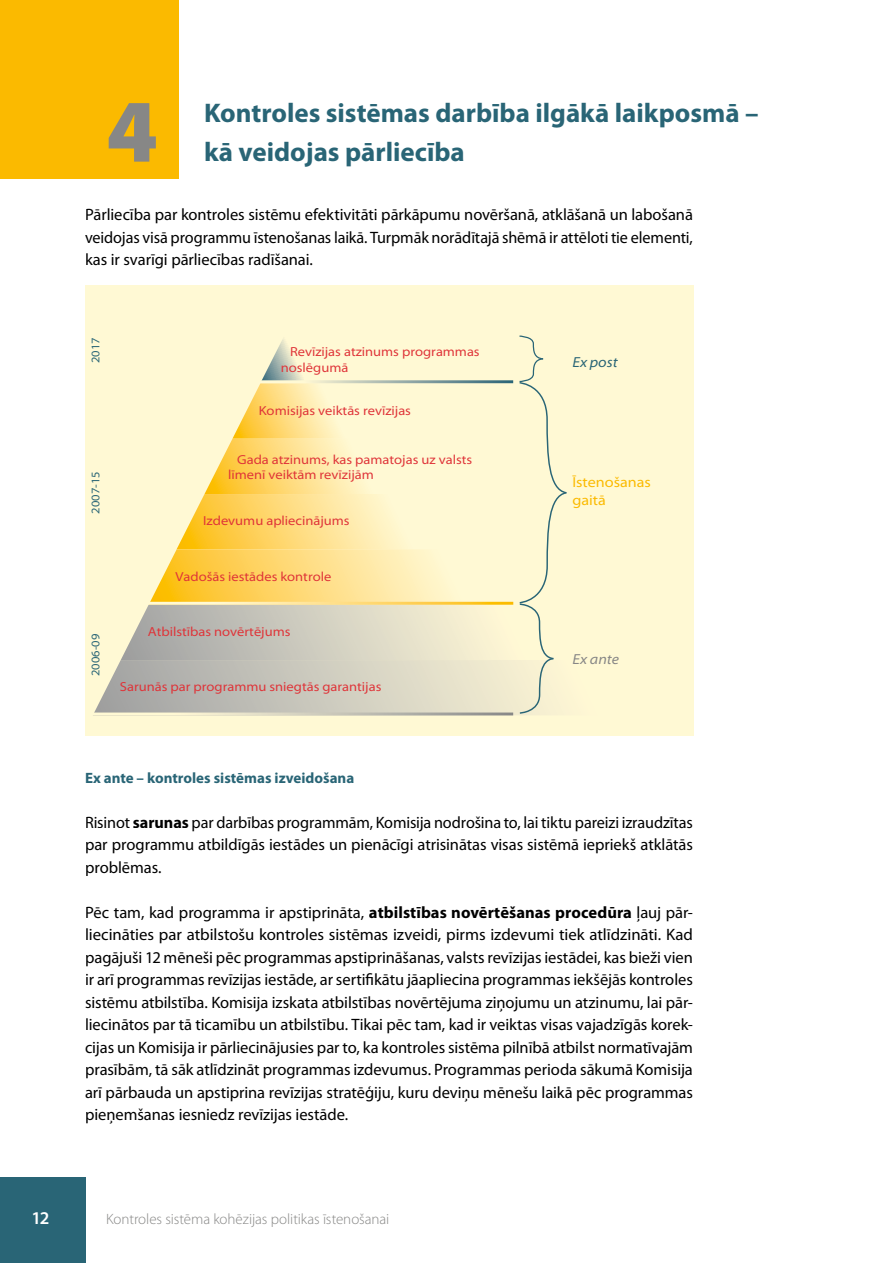
<style>
.page{position:relative;width:893px;height:1263px;background:#fff}
.page>*{position:absolute;margin:0;border:0;box-sizing:border-box;transform-origin:0 0}
.t1{font:900 90px "Myriad Pro";color:#878786}
.t2{font:700 27px/39px "Myriad Pro";color:#296576}
.t3{font:600 18px "Myriad Pro";color:#fff}
.t4{font:16.5px/22.5px "Myriad Pro";letter-spacing:-.005em;color:#000;text-align:justify}
.t5{font:300 15px "Myriad Pro";letter-spacing:-.005em;color:#878786}
.t6{font:700 15px "Myriad Pro";color:#296576}
.t7{font:semi-expanded 14.55px/17.5px "Myriad Pro";color:#fbba00}
.t8{font:italic semi-expanded 14.55px "Myriad Pro";letter-spacing:.005em;color:#296576}
.t9{font:italic semi-expanded 14.55px "Myriad Pro";letter-spacing:.005em;color:#878786}
.t10{font:semi-expanded 13.05px/15.8px "Myriad Pro";color:#df3338}
.t11{font:semi-expanded 11.7px "Myriad Pro";color:#296576}
.s1{font-weight:700}
</style>
<div class="page">
<div style="left:0;top:0;width:179px;height:179px;background:#fbba00"></div>
<div style="left:0;top:1178px;width:85px;height:85px;background:#296576"></div>
<div style="left:85px;top:286px;width:608px;height:450px;background:#fff9d4"></div>
<svg style="left:94px;top:335px;width:473px;height:380px"></svg>
<h1 class="t1" style="left:106px;top:80px;width:53px">4</h1>
<h2 class="t2" style="left:204px;top:93px;width:556px">Kontroles sistēmas darbība ilgākā laikposmā – kā veidojas pārliecība</h2>
<p class="t4" style="left:85px;top:204px;width:609px">Pārliecība par kontroles sistēmu efektivitāti pārkāpumu novēršanā, atklāšanā un labošanā veidojas visā programmu īstenošanas laikā. Turpmāk norādītajā shēmā ir attēloti tie elementi, kas ir svarīgi pārliecības radīšanai.</p>
<p class="t11" style="left:89px;top:363px;width:27px;rotate:-90deg">2017</p>
<p class="t11" style="left:89px;top:514px;width:44px;rotate:-90deg">2007-15</p>
<p class="t11" style="left:89px;top:676px;width:44px;rotate:-90deg">2006-09</p>
<p class="t10" style="left:281px;top:344px;width:200px;text-indent:9px">Revīzijas atzinums programmas noslēgumā</p>
<p class="t10" style="left:259px;top:403px;width:154px">Komisijas veiktās revīzijas</p>
<p class="t10" style="left:228px;top:451px;width:246px;text-indent:9px">Gada atzinums, kas pamatojas uz valsts līmenī veiktām revīzijām</p>
<p class="t10" style="left:203px;top:513px;width:148px">Izdevumu apliecinājums</p>
<p class="t10" style="left:175px;top:569px;width:157px">Vadošās iestādes kontrole</p>
<p class="t10" style="left:148px;top:624px;width:144px">Atbilstības novērtējums</p>
<p class="t10" style="left:120px;top:679px;width:263px">Sarunās par programmu sniegtās garantijas</p>
<p class="t8" style="left:572px;top:354px;width:47px">Ex post</p>
<p class="t7" style="left:572px;top:474px;width:80px">Īstenošanas gaitā</p>
<p class="t9" style="left:572px;top:651px;width:48px">Ex ante</p>
<p class="t6" style="left:85px;top:769px;width:271px">Ex ante – kontroles sistēmas izveidošana</p>
<p class="t4" style="left:85px;top:811px;width:609px">Risinot <span class="s1">sarunas</span> par darbības programmām, Komisija nodrošina to, lai tiktu pareizi izraudzītas par programmu atbildīgās iestādes un pienācīgi atrisinātas visas sistēmā iepriekš atklātās problēmas.</p>
<p class="t4" style="left:85px;top:901px;width:609px">Pēc tam, kad programma ir apstiprināta, <span class="s1">atbilstības novērtēšanas procedūra</span> ļauj pār&shy;liecināties par atbilstošu kontroles sistēmas izveidi, pirms izdevumi tiek atlīdzināti. Kad pagājuši 12 mēneši pēc programmas apstiprināšanas, valsts revīzijas iestādei, kas bieži vien ir arī programmas revīzijas iestāde, ar sertifikātu jāapliecina programmas iekšējās kontroles sistēmu atbilstība. Komisija izskata atbilstības novērtējuma ziņojumu un atzinumu, lai pār&shy;liecinātos par tā ticamību un atbilstību. Tikai pēc tam, kad ir veiktas visas vajadzīgās korek&shy;cijas un Komisija ir pārliecinājusies par to, ka kontroles sistēma pilnībā atbilst normatīvajām prasībām, tā sāk atlīdzināt programmas izdevumus. Programmas perioda sākumā Komisija arī pārbauda un apstiprina revīzijas stratēģiju, kuru deviņu mēnešu laikā pēc programmas pieņemšanas iesniedz revīzijas iestāde.</p>
<p class="t3" style="left:32px;top:1208px;width:19px">12</p>
<p class="t5" style="left:106px;top:1210px;width:285px">Kontroles sistēma kohēzijas politikas īstenošanai</p>
</div>
